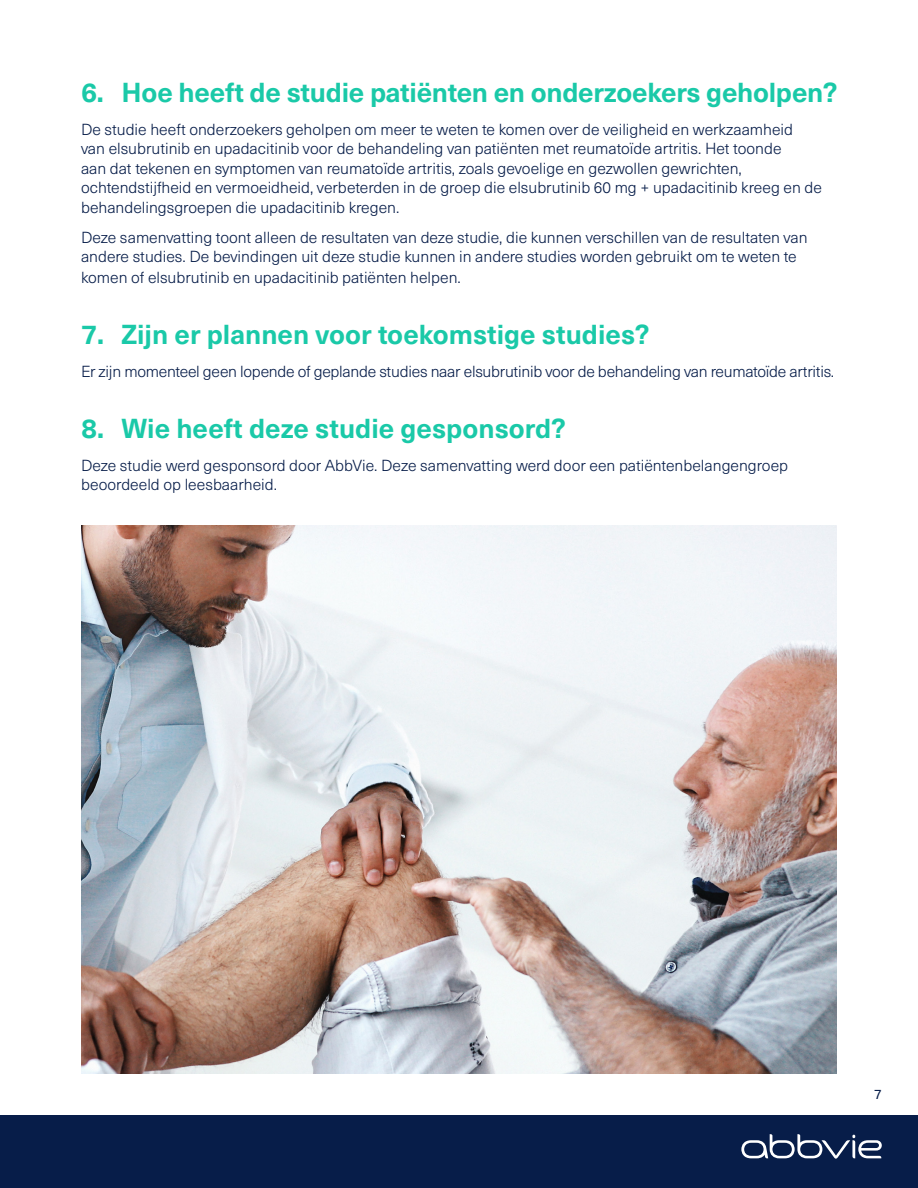
<style>
.page{position:relative;width:918px;height:1188px;background:#fff}
.page>*{position:absolute;margin:0;border:0;box-sizing:border-box;transform-origin:0 0}
.t1{font:700 27px "Neue Haas Unica Pro";color:#1ac9a8}
.t2{font:300 15.75px/19.5px "Neue Haas Unica Pro";color:#071d49}
.t3{font:13.5px "Neue Haas Unica Pro";color:#071d49}
</style>
<div class="page">
<div style="left:0;top:1115px;width:918px;height:73px;background:#071d49"></div>
<img style="left:81px;top:525px;width:756px;height:549px">
<svg style="left:741px;top:1134px;width:141px;height:25px"></svg>
<h1 class="t1" style="left:81px;top:76px;width:758px">6. Hoe heeft de studie patiënten en onderzoekers geholpen?</h1>
<p class="t2" style="left:81px;top:120px;width:742px">De studie heeft onderzoekers geholpen om meer te weten te komen over de veiligheid en werkzaamheid<br>van elsubrutinib en upadacitinib voor de behandeling van patiënten met reumatoïde artritis. Het toonde<br>aan dat tekenen en symptomen van reumatoïde artritis, zoals gevoelige en gezwollen gewrichten, ochtendstijfheid en vermoeidheid, verbeterden in de groep die elsubrutinib 60 mg + upadacitinib kreeg en de behandelingsgroepen die upadacitinib kregen.</p>
<p class="t2" style="left:81px;top:228px;width:728px">Deze samenvatting toont alleen de resultaten van deze studie, die kunnen verschillen van de resultaten van andere studies. De bevindingen uit deze studie kunnen in andere studies worden gebruikt om te weten te</p>
<p class="t2" style="left:81px;top:268px;width:381px">komen of elsubrutinib en upadacitinib patiënten helpen.</p>
<h1 class="t1" style="left:81px;top:318px;width:570px">7. Zijn er plannen voor toekomstige studies?</h1>
<p class="t2" style="left:81px;top:362px;width:755px">Er zijn momenteel geen lopende of geplande studies naar elsubrutinib voor de behandeling van reumatoïde artritis.</p>
<h1 class="t1" style="left:81px;top:412px;width:487px">8. Wie heeft deze studie gesponsord?</h1>
<p class="t2" style="left:81px;top:456px;width:709px">Deze studie werd gesponsord door AbbVie. Deze samenvatting werd door een patiëntenbelangengroep beoordeeld op leesbaarheid.</p>
<p class="t3" style="left:874px;top:1086px;width:9px">7</p>
</div>
